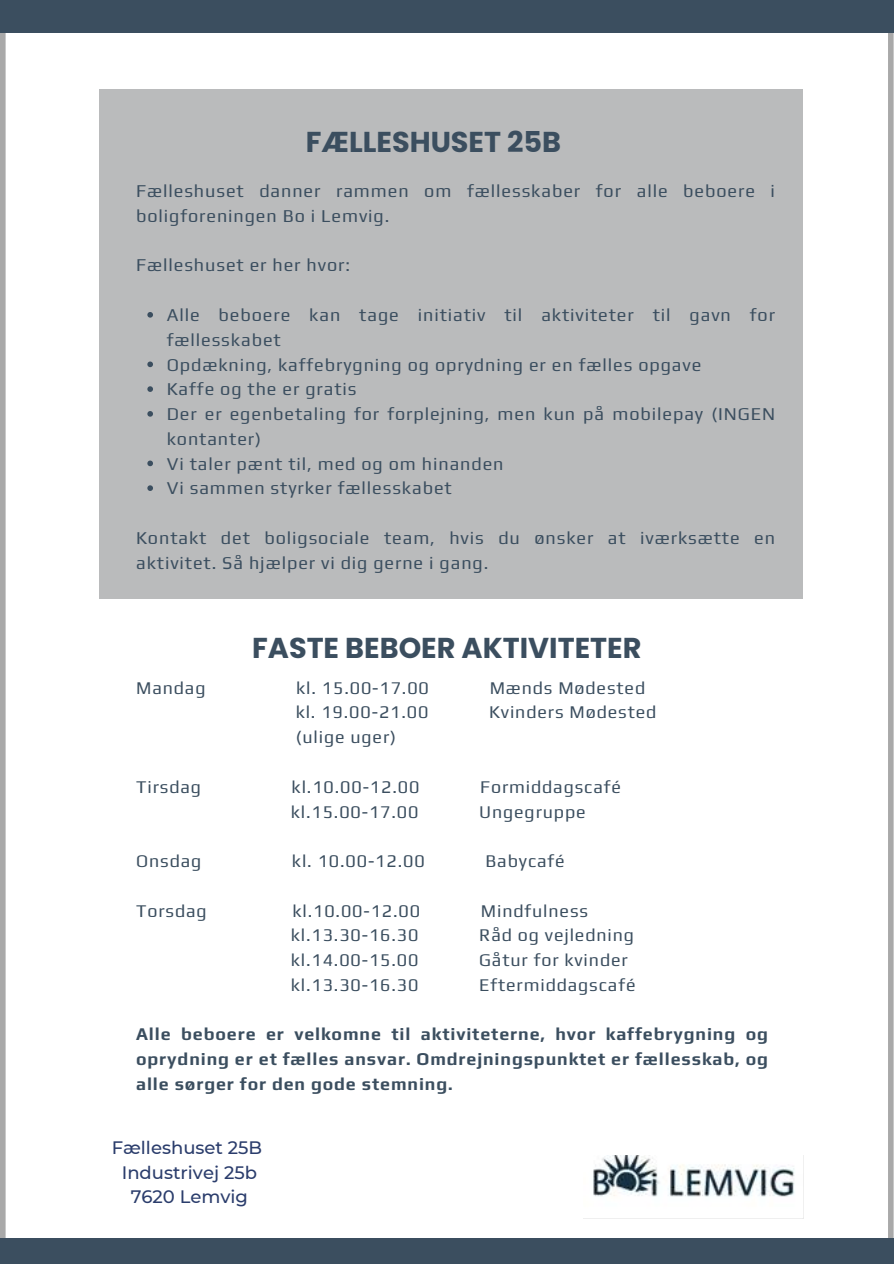
<style>
.page{position:relative;width:894px;height:1264px;background:#fff}
.page>*{position:absolute;margin:0;border:0;box-sizing:border-box;transform-origin:0 0}
.t1{font:700 28.65px "Poppins";color:#3b4e5f}
.t2{font:18px/24.8px "Play";letter-spacing:.05em;color:#3b4e5f}
.t3{font:500 18px/24.8px "Montserrat";color:#2b3d6c;text-align:center}
.t4{font:17.85px "Play";letter-spacing:.05em;color:#3b4e5f}
.t5{font:700 17.85px/24.8px "Play";letter-spacing:.05em;color:#3b4e5f;text-align:justify}
</style>
<div class="page">
<div style="left:0;top:0;width:6px;height:1263px;background:#a9a9a9"></div>
<div style="left:887px;top:32px;width:6px;height:1231px;background:#a9a9a9"></div>
<div style="left:99px;top:89px;width:703px;height:510px;background:#babbbc"></div>
<div style="left:0;top:0;width:893px;height:33px;background:#3b4e5f"></div>
<div style="left:0;top:1237px;width:893px;height:26px;background:#3b4e5f"></div>
<img style="left:583px;top:1155px;width:221px;height:64px">
<svg style="left:147px;top:312px;width:6px;height:5px"></svg>
<svg style="left:147px;top:361px;width:6px;height:6px"></svg>
<svg style="left:147px;top:386px;width:6px;height:6px"></svg>
<svg style="left:147px;top:411px;width:6px;height:5px"></svg>
<svg style="left:147px;top:460px;width:6px;height:6px"></svg>
<svg style="left:147px;top:485px;width:6px;height:6px"></svg>
<p class="t1" style="left:306px;top:122px;width:257px">FÆLLESHUSET 25B</p>
<p class="t2" style="left:136px;top:178px;width:640px">Fælleshuset danner rammen om fællesskaber for alle beboere i boligforeningen Bo i Lemvig.</p>
<p class="t2" style="left:136px;top:253px;width:215px">Fælleshuset er her hvor:</p>
<h1 class="t2" style="left:167px;top:302px;width:609px">Alle beboere kan tage initiativ til aktiviteter til gavn for fællesskabet</h1>
<p class="t2" style="left:167px;top:352px;width:536px">Opdækning, kaffebrygning og oprydning er en fælles opgave</p>
<p class="t2" style="left:167px;top:376px;width:191px">Kaffe og the er gratis</p>
<p class="t2" style="left:167px;top:401px;width:609px">Der er egenbetaling for forplejning, men kun på mobilepay (INGEN kontanter)</p>
<p class="t2" style="left:167px;top:451px;width:338px">Vi taler pænt til, med og om hinanden</p>
<p class="t2" style="left:167px;top:475px;width:286px">Vi sammen styrker fællesskabet</p>
<p class="t2" style="left:136px;top:525px;width:640px">Kontakt det boligsociale team, hvis du ønsker at iværksætte en aktivitet. Så hjælper vi dig gerne i gang.</p>
<p class="t1" style="left:252px;top:628px;width:391px">FASTE BEBOER AKTIVITETER</p>
<p class="t4" style="left:136px;top:677px;width:71px">Mandag</p>
<p class="t4" style="left:296px;top:677px;width:134px">kl. 15.00-17.00</p>
<p class="t4" style="left:489px;top:677px;width:157px">Mænds Mødested</p>
<p class="t4" style="left:295px;top:701px;width:134px">kl. 19.00-21.00</p>
<p class="t4" style="left:489px;top:701px;width:168px">Kvinders Mødested</p>
<p class="t4" style="left:295px;top:726px;width:102px">(ulige uger)</p>
<p class="t4" style="left:136px;top:776px;width:66px">Tirsdag</p>
<p class="t4" style="left:291px;top:776px;width:129px">kl.10.00-12.00</p>
<p class="t4" style="left:480px;top:776px;width:142px">Formiddagscafé</p>
<p class="t4" style="left:290px;top:800px;width:129px">kl.15.00-17.00</p>
<p class="t4" style="left:479px;top:800px;width:108px">Ungegruppe</p>
<p class="t4" style="left:136px;top:850px;width:67px">Onsdag</p>
<p class="t4" style="left:292px;top:850px;width:134px">kl. 10.00-12.00</p>
<p class="t4" style="left:485px;top:850px;width:81px">Babycafé</p>
<p class="t4" style="left:136px;top:899px;width:72px">Torsdag</p>
<p class="t4" style="left:292px;top:899px;width:129px">kl.10.00-12.00</p>
<p class="t4" style="left:480px;top:899px;width:109px">Mindfulness</p>
<p class="t4" style="left:290px;top:924px;width:129px">kl.13.30-16.30</p>
<p class="t4" style="left:479px;top:924px;width:156px">Råd og vejledning</p>
<p class="t4" style="left:290px;top:949px;width:129px">kl.14.00-15.00</p>
<p class="t4" style="left:479px;top:949px;width:150px">Gåtur for kvinder</p>
<p class="t4" style="left:290px;top:974px;width:129px">kl.13.30-16.30</p>
<p class="t4" style="left:479px;top:974px;width:158px">Eftermiddagscafé</p>
<p class="t5" style="left:136px;top:1021px;width:633px">Alle beboere er velkomne til aktiviteterne, hvor kaffebrygning og oprydning er et fælles ansvar. Omdrejningspunktet er fællesskab, og alle sørger for den gode stemning.</p>
<p class="t3" style="left:112px;top:1134px;width:152px">Fælleshuset 25B<br>Industrivej 25b<br>7620 Lemvig</p>
</div>
